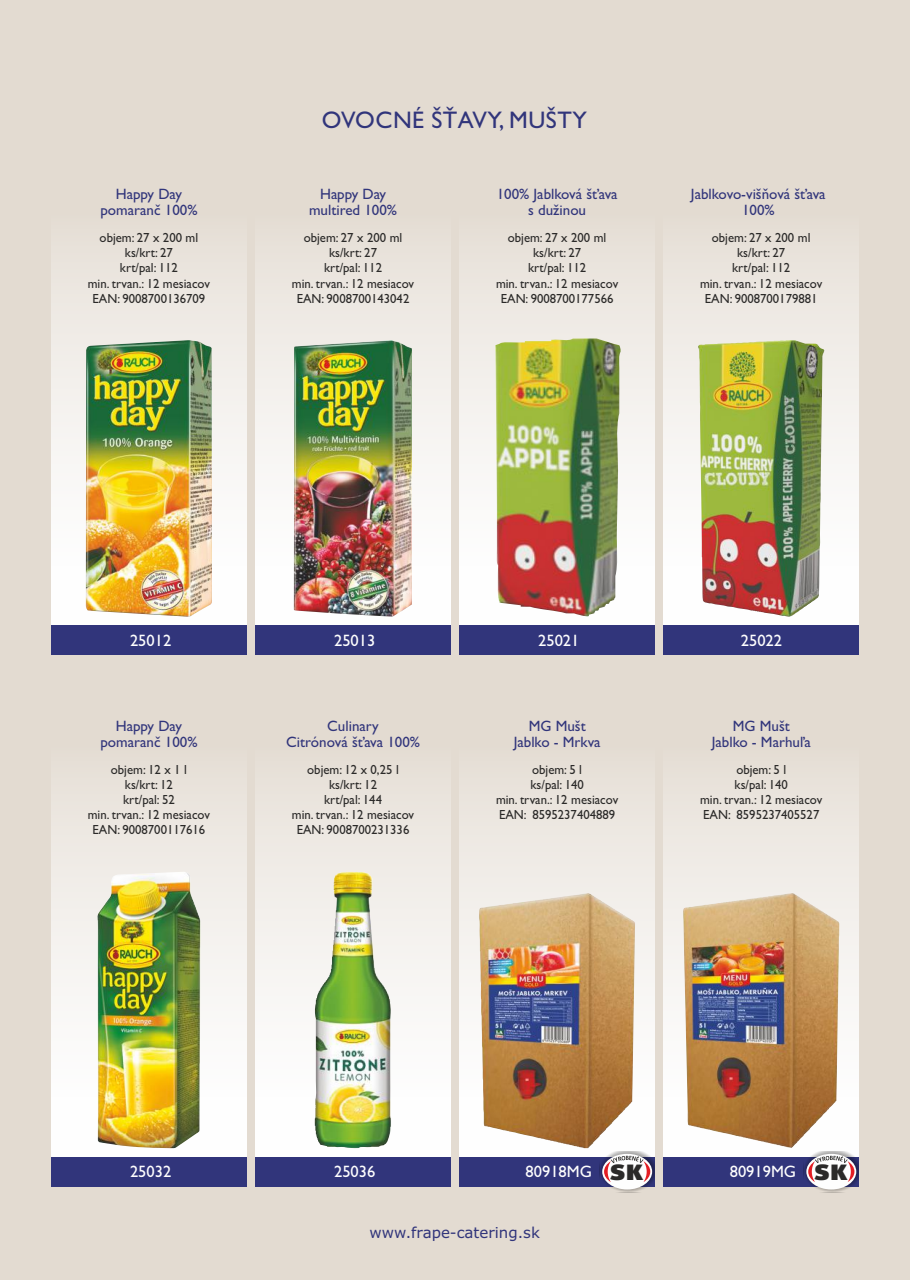
<style>
.page{position:relative;width:910px;height:1280px;background:#e3dbd1}
.page>*{position:absolute;margin:0;border:0;box-sizing:border-box;transform-origin:0 0}
.t1{font:24px "Gill Sans";letter-spacing:.02em;color:#31357b}
.t2{font:900 22.2px "Unit Pro";color:#2b2a29;scale:1.32 1}
.t3{font:16.5px "Gill Sans";color:#fefefe}
.t4{font:15px/15.6px "Gill Sans";color:#31357b;text-align:center}
.t5{font:15px "Verdana";color:#31357b}
.t6{font:13.2px/15.1px "Gill Sans";color:#2b2a29;text-align:center;scale:.96 1}
</style>
<div class="page">
<div style="left:51px;top:719px;width:196px;height:438px;background:linear-gradient(to bottom,#e5ddd4,#fff)"></div>
<div style="left:51px;top:1157px;width:196px;height:29px;background:#31357b"></div>
<img style="left:97px;top:872px;width:103px;height:276px">
<svg style="left:663px;top:791px;width:196px;height:366px;fill:#eee9e4"></svg>
<div style="left:663px;top:1157px;width:196px;height:29px;background:#31357b"></div>
<div style="left:255px;top:719px;width:196px;height:438px;background:linear-gradient(to bottom,#e5ddd4,#fff)"></div>
<div style="left:255px;top:1157px;width:196px;height:29px;background:#31357b"></div>
<img style="left:315px;top:872px;width:76px;height:276px">
<div style="left:255px;top:187px;width:196px;height:438px;background:linear-gradient(to bottom,#e5ddd4,#fff)"></div>
<div style="left:255px;top:625px;width:196px;height:30px;background:#31357b"></div>
<img style="left:294px;top:340px;width:118px;height:277px">
<div style="left:51px;top:187px;width:196px;height:438px;background:linear-gradient(to bottom,#e5ddd4,#fff)"></div>
<div style="left:51px;top:625px;width:196px;height:30px;background:#31357b"></div>
<img style="left:86px;top:340px;width:127px;height:277px">
<div style="left:663px;top:187px;width:196px;height:438px;background:linear-gradient(to bottom,#e5ddd4,#fff)"></div>
<div style="left:663px;top:625px;width:196px;height:30px;background:#31357b"></div>
<img style="left:698px;top:340px;width:126px;height:277px">
<div style="left:459px;top:187px;width:196px;height:438px;background:linear-gradient(to bottom,#e5ddd4,#fff)"></div>
<div style="left:459px;top:625px;width:196px;height:30px;background:#31357b"></div>
<img style="left:495px;top:338px;width:126px;height:279px">
<img style="left:743px;top:893px;width:96px;height:255px">
<div style="left:804px;top:1151px;width:55px;height:41px;background:#2b2a29;opacity:.49"></div>
<div style="left:806px;top:1154px;width:50px;height:35px;background:#fefefe;border-radius:50%"></div>
<svg style="left:808px;top:1156px;width:46px;height:26px"></svg>
<svg style="left:459px;top:791px;width:196px;height:366px;fill:#efebe6"></svg>
<div style="left:459px;top:1157px;width:196px;height:29px;background:#31357b"></div>
<div style="left:600px;top:1151px;width:55px;height:41px;background:#2b2a29;opacity:.49"></div>
<div style="left:602px;top:1154px;width:50px;height:35px;background:#fefefe;border-radius:50%"></div>
<svg style="left:604px;top:1156px;width:46px;height:26px"></svg>
<img style="left:509px;top:893px;width:126px;height:255px">
<p class="t4" style="left:100px;top:188px;width:98px">Happy Day pomaranč 100%</p>
<p class="t6" style="left:88px;top:231px;width:129px">objem: 27 x 200 ml ks/krt: 27<br>krt/pal: 112<br>min. trvan.: 12 mesiacov<br>EAN: 9008700136709</p>
<p class="t1" style="left:322px;top:111px;width:266px">OVOCNÉ ŠŤAVY, MUŠTY</p>
<p class="t4" style="left:309px;top:188px;width:89px">Happy Day multired 100%</p>
<p class="t6" style="left:292px;top:231px;width:129px">objem: 27 x 200 ml ks/krt: 27<br>krt/pal: 112<br>min. trvan.: 12 mesiacov<br>EAN: 9008700143042</p>
<p class="t4" style="left:497px;top:188px;width:122px">100% Jablková šťava s dužinou</p>
<p class="t6" style="left:496px;top:231px;width:129px">objem: 27 x 200 ml ks/krt: 27<br>krt/pal: 112<br>min. trvan.: 12 mesiacov<br>EAN: 9008700177566</p>
<p class="t4" style="left:691px;top:188px;width:136px">Jablkovo-višňová šťava<br>100%</p>
<p class="t6" style="left:700px;top:231px;width:129px">objem: 27 x 200 ml ks/krt: 27<br>krt/pal: 112<br>min. trvan.: 12 mesiacov<br>EAN: 9008700179881</p>
<p class="t3" style="left:130px;top:634px;width:43px">25012</p>
<p class="t4" style="left:100px;top:720px;width:98px">Happy Day pomaranč 100%</p>
<p class="t6" style="left:88px;top:763px;width:129px">objem: 12 x 1 l<br>ks/krt: 12<br>krt/pal: 52<br>min. trvan.: 12 mesiacov<br>EAN: 9008700117616</p>
<p class="t3" style="left:334px;top:634px;width:43px">25013</p>
<p class="t4" style="left:286px;top:720px;width:135px">Culinary<br>Citrónová šťava 100%</p>
<p class="t6" style="left:292px;top:763px;width:129px">objem: 12 x 0,25 l ks/krt: 12<br>krt/pal: 144<br>min. trvan.: 12 mesiacov<br>EAN: 9008700231336</p>
<p class="t3" style="left:538px;top:634px;width:43px">25021</p>
<p class="t4" style="left:514px;top:720px;width:88px">MG Mušt<br>Jablko - Mrkva</p>
<p class="t6" style="left:496px;top:763px;width:129px">objem: 5 l<br>ks/pal: 140<br>min. trvan.: 12 mesiacov<br>EAN: 8595237404889</p>
<p class="t3" style="left:741px;top:634px;width:43px">25022</p>
<p class="t4" style="left:712px;top:720px;width:100px">MG Mušt<br>Jablko - Marhuľa</p>
<p class="t6" style="left:700px;top:763px;width:129px">objem: 5 l<br>ks/pal: 140<br>min. trvan.: 12 mesiacov<br>EAN: 8595237405527</p>
<p class="t3" style="left:130px;top:1166px;width:43px">25032</p>
<p class="t3" style="left:334px;top:1166px;width:43px">25036</p>
<p class="t3" style="left:526px;top:1166px;width:68px">80918MG</p>
<p class="t2" style="left:814px;top:1162px;width:27px">SK</p>
<p class="t2" style="left:610px;top:1162px;width:27px">SK</p>
<p class="t3" style="left:730px;top:1166px;width:68px">80919MG</p>
<p class="t5" style="left:369px;top:1226px;width:172px">www.frape-catering.sk</p>
</div>
